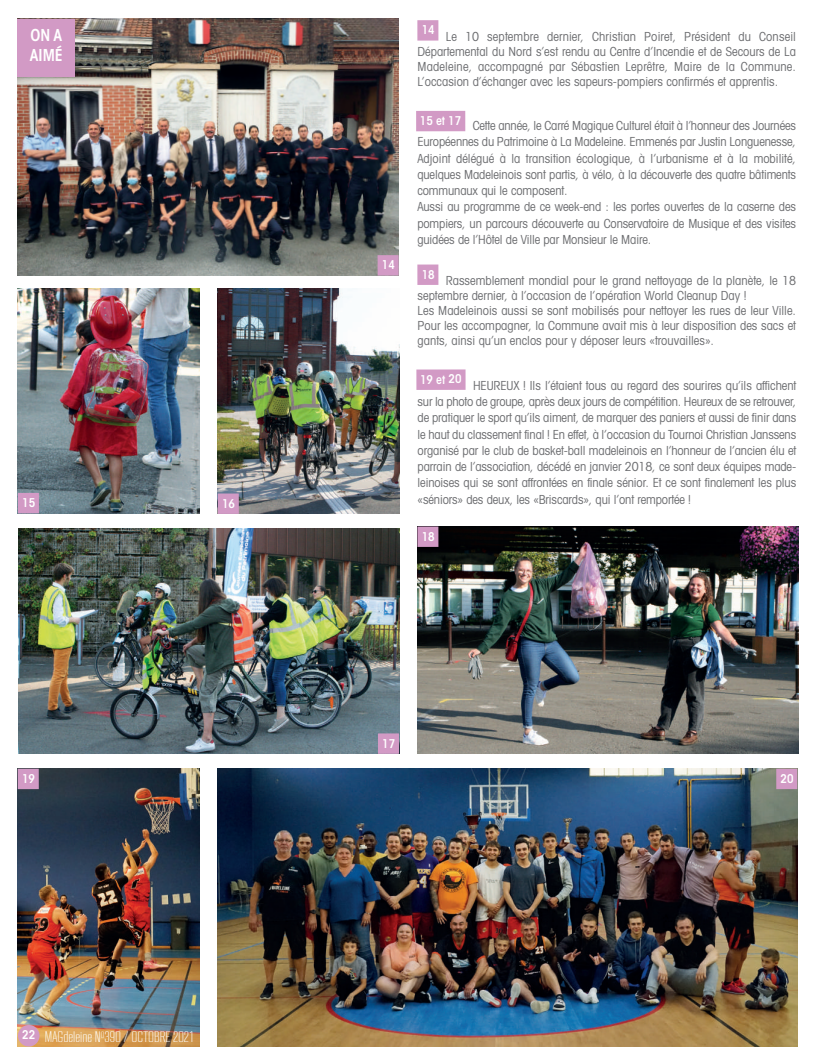
<style>
.page{position:relative;width:815px;height:1063px;background:#fff}
.page>*{position:absolute;margin:0;border:0;box-sizing:border-box;transform-origin:0 0}
.t1{font:600 condensed 16.25px/19.5px "ITC Avant Garde Std";color:#fff}
.t2{font:300 15.12px "RB No 2";color:#fff}
.t3{font:condensed 12.5px/16.2px "Avant Garde LT";letter-spacing:-.01em;color:#6c6d70;text-align:justify}
.t4{font:600 condensed 12px "ITC Avant Garde Std";color:#fff}
</style>
<div class="page">
<img style="left:18px;top:769px;width:181px;height:278px">
<img style="left:18px;top:19px;width:381px;height:257px">
<div style="left:18px;top:1025px;width:22px;height:22px;background:#d29ac5;border-radius:50%"></div>
<div style="left:18px;top:19px;width:57px;height:57px;background:#d29ac5"></div>
<img style="left:217px;top:769px;width:580px;height:278px">
<div style="left:378px;top:255px;width:21px;height:21px;background:#d29ac5"></div>
<div style="left:18px;top:769px;width:21px;height:20px;background:#d29ac5"></div>
<div style="left:776px;top:769px;width:21px;height:20px;background:#d29ac5"></div>
<img style="left:417px;top:527px;width:381px;height:227px">
<img style="left:18px;top:288px;width:181px;height:225px">
<img style="left:18px;top:529px;width:381px;height:225px">
<div style="left:417px;top:20px;width:21px;height:21px;background:#d29ac5"></div>
<div style="left:417px;top:265px;width:21px;height:20px;background:#d29ac5"></div>
<img style="left:218px;top:289px;width:181px;height:224px">
<div style="left:18px;top:493px;width:21px;height:20px;background:#d29ac5"></div>
<div style="left:378px;top:733px;width:21px;height:21px;background:#d29ac5"></div>
<div style="left:417px;top:527px;width:21px;height:20px;background:#d29ac5"></div>
<div style="left:218px;top:494px;width:21px;height:20px;background:#d29ac5"></div>
<div style="left:416px;top:111px;width:49px;height:20px;background:#d29ac5"></div>
<div style="left:416px;top:369px;width:50px;height:21px;background:#d29ac5"></div>
<h1 class="t1" style="left:30px;top:27px;width:34px">ON A<br>AIMÉ</h1>
<p class="t4" style="left:22px;top:498px;width:15px">15</p>
<p class="t4" style="left:222px;top:499px;width:15px">16</p>
<p class="t4" style="left:382px;top:260px;width:15px">14</p>
<p class="t4" style="left:422px;top:25px;width:15px">14</p>
<p class="t3" style="left:418px;top:30px;width:380px;line-height:15px;text-indent:28px">Le 10 septembre dernier, Christian Poiret, Président du Conseil Départemental du Nord s’est rendu au Centre d’Incendie et de Secours de La Madeleine, accompagné par Sébastien Leprêtre, Maire de la Commune.<br>L’occasion d’échanger avec les sapeurs-pompiers confirmés et apprentis.</p>
<p class="t4" style="left:420px;top:116px;width:43px">15 et 17</p>
<p class="t3" style="left:417px;top:119px;width:380px;text-align:left;text-indent:55px">Cette année, le Carré Magique Culturel était à l’honneur des Journées Européennes du Patrimoine à La Madeleine. Emmenés par Justin Longuenesse, Adjoint délégué à la transition écologique, à l’urbanisme et à la mobilité, quelques Madeleinois sont partis, à vélo, à la découverte des quatre bâtiments communaux qui le composent.<br>Aussi au programme de ce week-end : les portes ouvertes de la caserne des pompiers, un parcours découverte au Conservatoire de Musique et des visites guidées de l’Hôtel de Ville par Monsieur le Maire.</p>
<p class="t4" style="left:422px;top:270px;width:15px">18</p>
<p class="t3" style="left:418px;top:274px;width:380px;line-height:15px;text-align:left;text-indent:28px">Rassemblement mondial pour le grand nettoyage de la planète, le 18 septembre dernier, à l’occasion de l’opération World Cleanup Day !<br>Les Madeleinois aussi se sont mobilisés pour nettoyer les rues de leur Ville.<br>Pour les accompagner, la Commune avait mis à leur disposition des sacs et gants, ainsi qu’un enclos pour y déposer leurs «trouvailles».</p>
<p class="t4" style="left:420px;top:375px;width:43px">19 et 20</p>
<p class="t3" style="left:418px;top:379px;width:380px;text-indent:55px">HEUREUX ! Ils l’étaient tous au regard des sourires qu’ils affichent sur la photo de groupe, après deux jours de compétition. Heureux de se retrouver, de pratiquer le sport qu’ils aiment, de marquer des paniers et aussi de finir dans le haut du classement final ! En effet, à l’occasion du Tournoi Christian Janssens organisé par le club de basket-ball madeleinois en l’honneur de l’ancien élu et parrain de l’association, décédé en janvier 2018, ce sont deux équipes made&shy;leinoises qui se sont affrontées en finale sénior. Et ce sont finalement les plus «séniors» des deux, les «Briscards», qui l’ont remportée !</p>
<p class="t4" style="left:422px;top:532px;width:15px">18</p>
<p class="t4" style="left:382px;top:739px;width:15px">17</p>
<p class="t4" style="left:22px;top:774px;width:15px">19</p>
<p class="t4" style="left:781px;top:774px;width:15px">20</p>
<p class="t4" style="left:22px;top:1030px;width:14px">22</p>
<p class="t2" style="left:45px;top:1032px;width:151px">MAGdeleine N<sup>O</sup>390 / OCTOBRE 2021</p>
</div>
